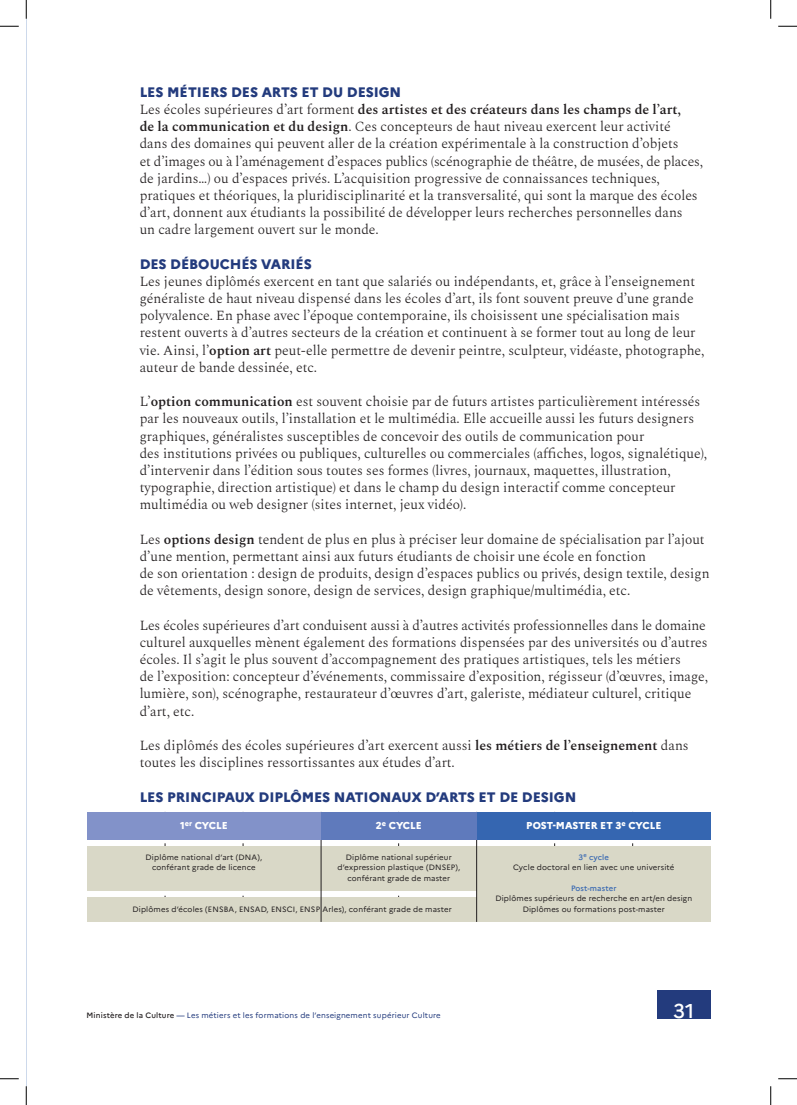
<style>
.page{position:relative;width:797px;height:1105px;background:#fff}
.page>*{position:absolute;margin:0;border:0;box-sizing:border-box;transform-origin:0 0}
.t1{font:500 20px "Marianne";color:#fff}
.t2{font:300 13.75px/17.2px "Spectral";color:#231f20}
.t3{font:800 13.75px "Marianne";letter-spacing:-.005em;color:#233b7d}
.t4{font:800 10px "Marianne";color:#fff}
.t5{font:7.75px/10.4px "Marianne";letter-spacing:.02em;color:#231f20;text-align:center}
.t6{font:7.75px "Marianne";letter-spacing:.02em;color:#233b7d}
.t7{font:500 7.75px "Marianne";letter-spacing:.02em;color:#3566b1}
.s1{font-weight:600}
.s2{font-weight:500;color:#3566b1}
.s3{font-weight:500;color:#231f20}
.s4{font-weight:500}
</style>
<div class="page">
<div style="left:657px;top:990px;width:53px;height:28px;background:#233b7d"></div>
<div style="left:87px;top:846px;width:234px;height:45px;background:#d9d8c7"></div>
<div style="left:321px;top:846px;width:156px;height:45px;background:#d9d8c7"></div>
<div style="left:86px;top:898px;width:390px;height:24px;background:#d9d8c7"></div>
<div style="left:477px;top:846px;width:233px;height:76px;background:#d9d8c7"></div>
<hr style="left:476px;top:812px;width:1px;height:110px;background:#231f20">
<hr style="left:321px;top:812px;width:1px;height:110px;background:#231f20">
<div style="left:87px;top:812px;width:234px;height:27px;background:#8292c9"></div>
<div style="left:321px;top:812px;width:156px;height:27px;background:#5f7abc"></div>
<div style="left:477px;top:812px;width:233px;height:27px;background:#3566b1"></div>
<svg style="left:0;top:25px;width:19px;height:2px"></svg>
<svg style="left:778px;top:25px;width:19px;height:2px"></svg>
<svg style="left:0;top:1078px;width:19px;height:1px"></svg>
<svg style="left:778px;top:1078px;width:19px;height:1px"></svg>
<svg style="left:25px;top:0;width:2px;height:19px"></svg>
<svg style="left:25px;top:1086px;width:2px;height:19px"></svg>
<svg style="left:770px;top:0;width:1px;height:19px"></svg>
<svg style="left:770px;top:1086px;width:1px;height:19px"></svg>
<p class="t3" style="left:140px;top:84px;width:263px">LES MÉTIERS DES ARTS ET DU DESIGN</p>
<p class="t2" style="left:140px;top:100px;width:564px">Les écoles supérieures d’art forment <span class="s1">des artistes et des créateurs dans les champs de l’art,<br>de la communication et du design</span>. Ces concepteurs de haut niveau exercent leur activité<br>dans des domaines qui peuvent aller de la création expérimentale à la construction d’objets<br>et d’images ou à l’aménagement d’espaces publics (scénographie de théâtre, de musées, de places, de jardins…) ou d’espaces privés. L’acquisition progressive de connaissances techniques, pratiques et théoriques, la pluridisciplinarité et la transversalité, qui sont la marque des écoles d’art, donnent aux étudiants la possibilité de développer leurs recherches personnelles dans<br>un cadre largement ouvert sur le monde.</p>
<p class="t3" style="left:140px;top:255px;width:174px">DES DÉBOUCHÉS VARIÉS</p>
<p class="t2" style="left:140px;top:272px;width:566px">Les jeunes diplômés exercent en tant que salariés ou indépendants, et, grâce à l’enseignement généraliste de haut niveau dispensé dans les écoles d’art, ils font souvent preuve d’une grande polyvalence. En phase avec l’époque contemporaine, ils choisissent une spécialisation mais restent ouverts à d’autres secteurs de la création et continuent à se former tout au long de leur vie. Ainsi, l’<span class="s1">option art</span> peut-elle permettre de devenir peintre, sculpteur, vidéaste, photographe, auteur de bande dessinée, etc.</p>
<p class="t2" style="left:140px;top:392px;width:569px">L’<span class="s1">option communication</span> est souvent choisie par de futurs artistes particulièrement intéressés par les nouveaux outils, l’installation et le multimédia. Elle accueille aussi les futurs designers graphiques, généralistes susceptibles de concevoir des outils de communication pour<br>des institutions privées ou publiques, culturelles ou commerciales (affiches, logos, signalétique), d’intervenir dans l’édition sous toutes ses formes (livres, journaux, maquettes, illustration, typographie, direction artistique) et dans le champ du design interactif comme concepteur multimédia ou web designer (sites internet, jeux vidéo).</p>
<p class="t2" style="left:140px;top:530px;width:571px">Les <span class="s1">options design</span> tendent de plus en plus à préciser leur domaine de spécialisation par l’ajout d’une mention, permettant ainsi aux futurs étudiants de choisir une école en fonction<br>de son orientation : design de produits, design d’espaces publics ou privés, design textile, design de vêtements, design sonore, design de services, design graphique/multimédia, etc.</p>
<p class="t2" style="left:140px;top:615px;width:570px">Les écoles supérieures d’art conduisent aussi à d’autres activités professionnelles dans le domaine culturel auxquelles mènent également des formations dispensées par des universités ou d’autres écoles. Il s’agit le plus souvent d’accompagnement des pratiques artistiques, tels les métiers<br>de l’exposition: concepteur d’événements, commissaire d’exposition, régisseur (d’œuvres, image, lumière, son), scénographe, restaurateur d’œuvres d’art, galeriste, médiateur culturel, critique d’art, etc.</p>
<p class="t2" style="left:140px;top:736px;width:550px">Les diplômés des écoles supérieures d’art exercent aussi <span class="s1">les métiers de l’enseignement</span> dans toutes les disciplines ressortissantes aux études d’art.</p>
<p class="t3" style="left:140px;top:788px;width:438px">LES PRINCIPAUX DIPLÔMES NATIONAUX D’ARTS ET DE DESIGN</p>
<p class="t4" style="left:180px;top:819px;width:49px">1<sup>er</sup> CYCLE</p>
<p class="t4" style="left:376px;top:819px;width:47px">2<sup>e</sup> CYCLE</p>
<p class="t4" style="left:526px;top:819px;width:137px">POST-MASTER ET 3<sup>e</sup> CYCLE</p>
<p class="t5" style="left:146px;top:852px;width:118px">Diplôme national d’art (DNA), conférant grade de licence</p>
<p class="t5" style="left:337px;top:852px;width:124px">Diplôme national supérieur d’expression plastique (DNSEP), conférant grade de master</p>
<p class="t5" style="left:132px;top:904px;width:321px">Diplômes d’écoles (ENSBA, ENSAD, ENSCI, ENSP Arles), conférant grade de master</p>
<p class="t5" style="left:513px;top:852px;width:163px"><span class="s2">3</span><sup>e</sup> <span class="s2">cycle<br></span>Cycle doctoral en lien avec une université</p>
<p class="t7" style="left:571px;top:883px;width:47px">Post-master</p>
<p class="t5" style="left:495px;top:893px;width:198px">Diplômes supérieurs de recherche en art/en design<br>Diplômes ou formations post-master</p>
<p class="t6" style="left:86px;top:1011px;width:355px"><span class="s3">Ministère de la Culture</span> <span class="s4">—</span> Les métiers et les formations de l’enseignement supérieur Culture</p>
<h1 class="t1" style="left:673px;top:999px;width:23px">31</h1>
</div>
